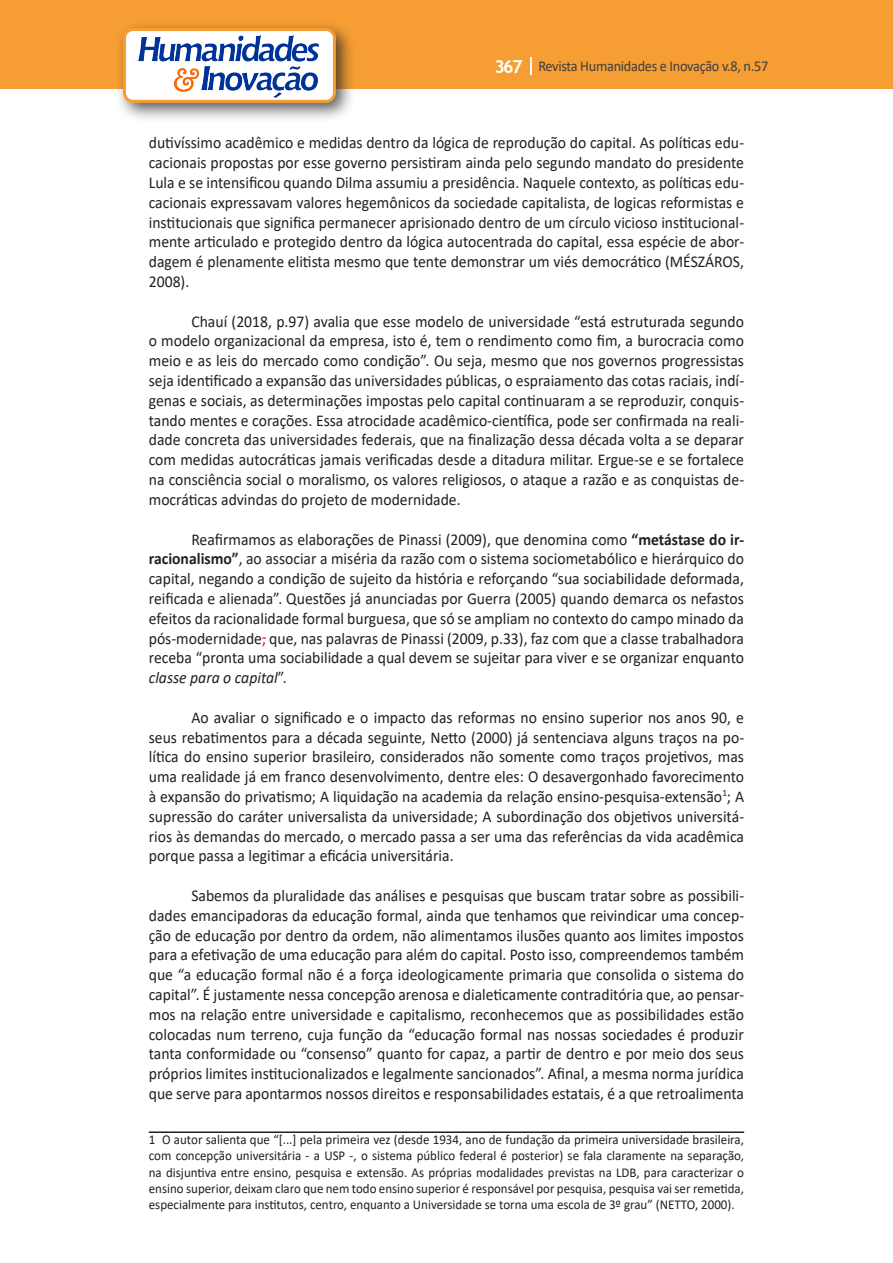
<style>
.page{position:relative;width:893px;height:1263px;background:#fff}
.page>*{position:absolute;margin:0;border:0;box-sizing:border-box;transform-origin:0 0}
.Texto{font:16.5px/19.8px "Calibri";color:#231f20;text-align:justify;scale:.95 1}
.t1{font:15px "Calibri";letter-spacing:-.02em;color:#3e3e3f;scale:.95 1}
.Rodapé{font:13.5px/16.2px "Calibri";color:#231f20;text-align:justify;scale:.96 1}
.s1{font-family:"Trebuchet MS";font-weight:700;font-size:18px;color:#fff}
.s2{font-weight:700}
.s3{color:#f00}
.s4{font-style:italic}
</style>
<div class="page">
<div style="left:0;top:0;width:893px;height:88px;background:#f69e34"></div>
<svg style="left:530px;top:57px;width:2px;height:18px"></svg>
<div style="left:115px;top:20px;width:241px;height:103px;background:#231f20;opacity:.75"></div>
<div style="left:125px;top:30px;width:209px;height:71px;background:#fff;border-radius:9px"></div>
<img style="left:138px;top:35px;width:181px;height:62px">
<div style="left:123px;top:28px;width:213px;height:75px;border:3px solid #f69e34;border-radius:9px"></div>
<hr style="left:149px;top:1131px;width:595px;height:2px;background:#231f20">
<p class="t1" style="left:495px;top:56px;width:290px"><span class="s1">367</span> Revista Humanidades e Inovação v.8, n.57</p>
<p class="Texto" style="left:149px;top:133px;width:628px">dutivíssimo acadêmico e medidas dentro da lógica de reprodução do capital. As políticas edu&shy;cacionais propostas por esse governo persistiram ainda pelo segundo mandato do presidente Lula e se intensificou quando Dilma assumiu a presidência. Naquele contexto, as políticas edu&shy;cacionais expressavam valores hegemônicos da sociedade capitalista, de logicas reformistas e institucionais que significa permanecer aprisionado dentro de um círculo vicioso institucional&shy;mente articulado e protegido dentro da lógica autocentrada do capital, essa espécie de abor&shy;dagem é plenamente elitista mesmo que tente demonstrar um viés democrático (MÉSZÁROS, 2008).</p>
<p class="Texto" style="left:149px;top:311px;width:628px;text-indent:43px">Chauí (2018, p.97) avalia que esse modelo de universidade “está estruturada segundo o modelo organizacional da empresa, isto é, tem o rendimento como fim, a burocracia como meio e as leis do mercado como condição”. Ou seja, mesmo que nos governos progressistas seja identificado a expansão das universidades públicas, o espraiamento das cotas raciais, indí&shy;genas e sociais, as determinações impostas pelo capital continuaram a se reproduzir, conquis&shy;tando mentes e corações. Essa atrocidade acadêmico-científica, pode ser confirmada na reali&shy;dade concreta das universidades federais, que na finalização dessa década volta a se deparar com medidas autocráticas jamais verificadas desde a ditadura militar. Ergue-se e se fortalece na consciência social o moralismo, os valores religiosos, o ataque a razão e as conquistas de&shy;mocráticas advindas do projeto de modernidade.</p>
<p class="Texto" style="left:149px;top:529px;width:628px;text-indent:43px">Reafirmamos as elaborações de Pinassi (2009), que denomina como <span class="s2">“metástase do ir&shy;racionalismo”</span>, ao associar a miséria da razão com o sistema sociometabólico e hierárquico do capital, negando a condição de sujeito da história e reforçando “sua sociabilidade deformada, reificada e alienada”. Questões já anunciadas por Guerra (2005) quando demarca os nefastos efeitos da racionalidade formal burguesa, que só se ampliam no contexto do campo minado da pós-modernidade<span class="s3">,</span> que, nas palavras de Pinassi (2009, p.33), faz com que a classe trabalhadora receba “pronta uma sociabilidade a qual devem se sujeitar para viver e se organizar enquanto <span class="s4">classe para o capital</span>”.</p>
<p class="Texto" style="left:149px;top:707px;width:628px;text-indent:43px">Ao avaliar o significado e o impacto das reformas no ensino superior nos anos 90, e seus rebatimentos para a década seguinte, Netto (2000) já sentenciava alguns traços na po&shy;lítica do ensino superior brasileiro, considerados não somente como traços projetivos, mas uma realidade já em franco desenvolvimento, dentre eles: O desavergonhado favorecimento à expansão do privatismo; A liquidação na academia da relação ensino-pesquisa-extensão<sup>1</sup>; A supressão do caráter universalista da universidade; A subordinação dos objetivos universitá&shy;rios às demandas do mercado, o mercado passa a ser uma das referências da vida acadêmica porque passa a legitimar a eficácia universitária.</p>
<p class="Texto" style="left:149px;top:885px;width:628px;text-indent:43px">Sabemos da pluralidade das análises e pesquisas que buscam tratar sobre as possibili&shy;dades emancipadoras da educação formal, ainda que tenhamos que reivindicar uma concep&shy;ção de educação por dentro da ordem, não alimentamos ilusões quanto aos limites impostos para a efetivação de uma educação para além do capital. Posto isso, compreendemos também que “a educação formal não é a força ideologicamente primaria que consolida o sistema do capital”. É justamente nessa concepção arenosa e dialeticamente contraditória que, ao pensar&shy;mos na relação entre universidade e capitalismo, reconhecemos que as possibilidades estão colocadas num terreno, cuja função da “educação formal nas nossas sociedades é produzir tanta conformidade ou “consenso” quanto for capaz, a partir de dentro e por meio dos seus próprios limites institucionalizados e legalmente sancionados”. Afinal, a mesma norma jurídica que serve para apontarmos nossos direitos e responsabilidades estatais, é a que retroalimenta</p>
<p class="Rodapé" style="left:149px;top:1131px;width:621px">1 O autor salienta que “[...] pela primeira vez (desde 1934, ano de fundação da primeira universidade brasileira, com concepção universitária - a USP -, o sistema público federal é posterior) se fala claramente na separação, na disjuntiva entre ensino, pesquisa e extensão. As próprias modalidades previstas na LDB, para caracterizar o ensino superior, deixam claro que nem todo ensino superior é responsável por pesquisa, pesquisa vai ser remetida, especialmente para institutos, centro, enquanto a Universidade se torna uma escola de 3º grau” (NETTO, 2000).</p>
</div>
